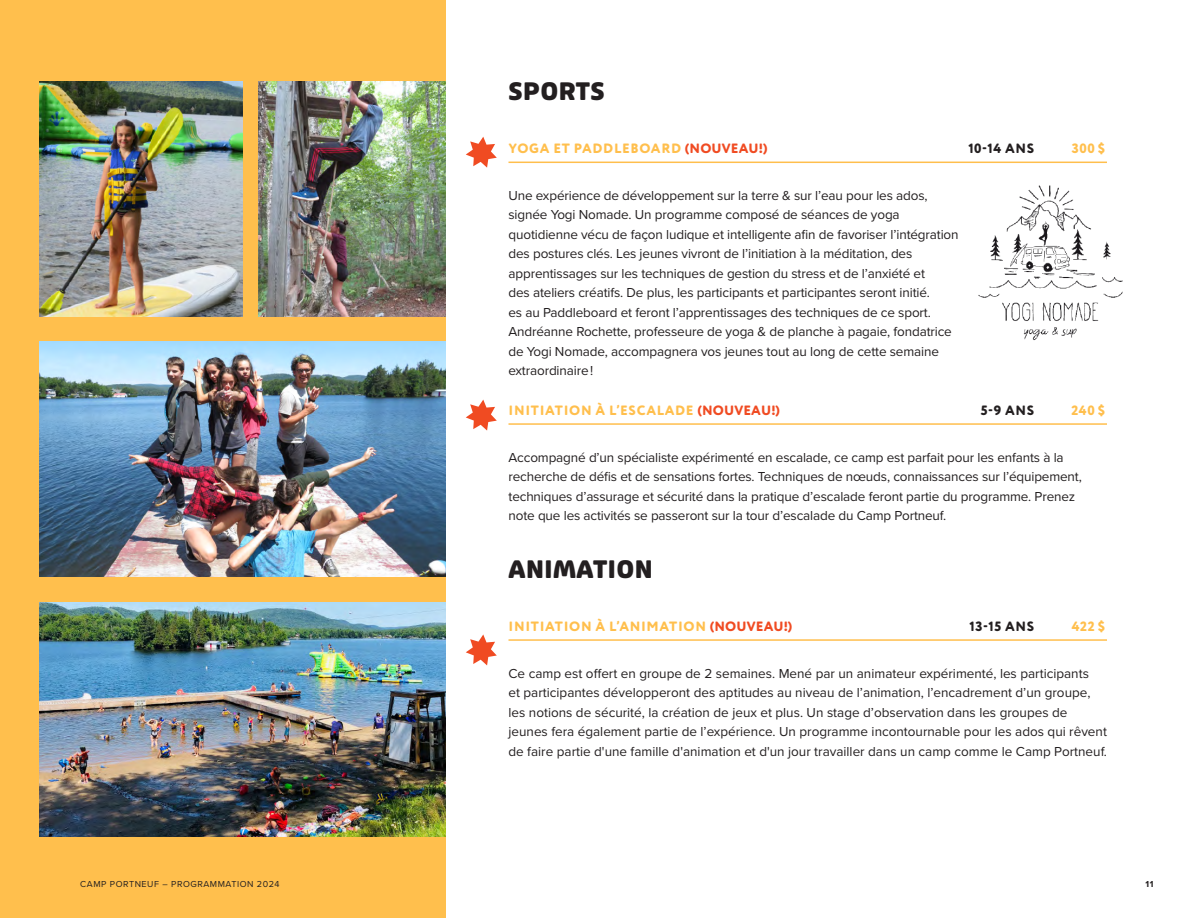
<style>
.page{position:relative;width:1188px;height:918px;background:#fff}
.page>*{position:absolute;margin:0;border:0;box-sizing:border-box;transform-origin:0 0}
.H2_-_Titre{font:700 expanded 24px "Puffin Display Soft";letter-spacing:.02em;color:#231f20}
.T2_-_Texte_courant{font:13.5px/19.5px "Proxima Nova";letter-spacing:-.01em;color:#231f20}
.H3_-_Sous-Titre{font:800 13.5px "Circe Rounded";letter-spacing:.05em;color:#ffbf4d}
.H3_-_Sous-Titre-2{font:800 13.5px "Circe Rounded";letter-spacing:.05em;color:#231f20}
.t1{font:9px "Proxima Nova";letter-spacing:.06em;color:#231f20}
.t2{font:700 9px "Proxima Nova";color:#231f20}
.s1{color:#f04b22}
</style>
<div class="page">
<div style="left:0;top:0;width:446px;height:918px;background:#ffbf4d"></div>
<hr style="left:508px;top:162px;width:599px;height:1px;background:#ffbf4d">
<hr style="left:508px;top:423px;width:599px;height:2px;background:#ffbf4d">
<hr style="left:508px;top:639px;width:599px;height:2px;background:#ffbf4d">
<svg style="left:466px;top:137px;width:31px;height:31px"></svg>
<svg style="left:466px;top:400px;width:31px;height:31px"></svg>
<svg style="left:466px;top:634px;width:31px;height:31px"></svg>
<img style="left:978px;top:185px;width:145px;height:156px">
<img style="left:40px;top:81px;width:203px;height:235px">
<img style="left:259px;top:81px;width:186px;height:235px">
<img style="left:40px;top:602px;width:406px;height:235px">
<img style="left:40px;top:342px;width:406px;height:234px">
<p class="H2_-_Titre" style="left:508px;top:77px;width:98px">SPORTS</p>
<p class="H3_-_Sous-Titre" style="left:509px;top:141px;width:260px">YOGA ET PADDLEBOARD <span class="s1">(NOUVEAU!)</span></p>
<p class="H3_-_Sous-Titre-2" style="left:968px;top:141px;width:68px">10-14 ANS</p>
<p class="H3_-_Sous-Titre" style="left:1072px;top:141px;width:35px">300 $</p>
<p class="T2_-_Texte_courant" style="left:508px;top:185px;width:452px">Une expérience de développement sur la terre &amp; sur l’eau pour les ados, signée Yogi Nomade. Un programme composé de séances de yoga quotidienne vécu de façon ludique et intelligente afin de favoriser l’intégration des postures clés. Les jeunes vivront de l’initiation à la méditation, des apprentissages sur les techniques de gestion du stress et de l’anxiété et<br>des ateliers créatifs. De plus, les participants et participantes seront initié.<br>es au Paddleboard et feront l’apprentissages des techniques de ce sport.<br>Andréanne Rochette, professeure de yoga &amp; de planche à pagaie, fondatrice de Yogi Nomade, accompagnera vos jeunes tout au long de cette semaine extraordinaire !</p>
<p class="H3_-_Sous-Titre" style="left:509px;top:402px;width:273px">INITIATION À L’ESCALADE <span class="s1">(NOUVEAU!)</span></p>
<p class="H3_-_Sous-Titre-2" style="left:981px;top:402px;width:55px">5-9 ANS</p>
<p class="H3_-_Sous-Titre" style="left:1071px;top:402px;width:36px">240 $</p>
<p class="T2_-_Texte_courant" style="left:508px;top:447px;width:575px">Accompagné d’un spécialiste expérimenté en escalade, ce camp est parfait pour les enfants à la recherche de défis et de sensations fortes. Techniques de nœuds, connaissances sur l’équipement, techniques d’assurage et sécurité dans la pratique d’escalade feront partie du programme. Prenez note que les activités se passeront sur la tour d’escalade du Camp Portneuf.</p>
<p class="H2_-_Titre" style="left:508px;top:555px;width:146px">ANIMATION</p>
<p class="H3_-_Sous-Titre" style="left:509px;top:618px;width:285px">INITIATION À L’ANIMATION <span class="s1">(NOUVEAU!)</span></p>
<p class="H3_-_Sous-Titre-2" style="left:969px;top:618px;width:66px">13-15 ANS</p>
<p class="H3_-_Sous-Titre" style="left:1072px;top:618px;width:35px">422 $</p>
<p class="T2_-_Texte_courant" style="left:508px;top:663px;width:600px">Ce camp est offert en groupe de 2 semaines. Mené par un animateur expérimenté, les participants<br>et participantes développeront des aptitudes au niveau de l’animation, l’encadrement d’un groupe, les notions de sécurité, la création de jeux et plus. Un stage d’observation dans les groupes de jeunes fera également partie de l’expérience. Un programme incontournable pour les ados qui rêvent de faire partie d'une famille d'animation et d'un jour travailler dans un camp comme le Camp Portneuf.</p>
<p class="t1" style="left:80px;top:878px;width:201px">CAMP PORTNEUF – PROGRAMMATION 2024</p>
<p class="t2" style="left:1146px;top:878px;width:9px">11</p>
</div>
